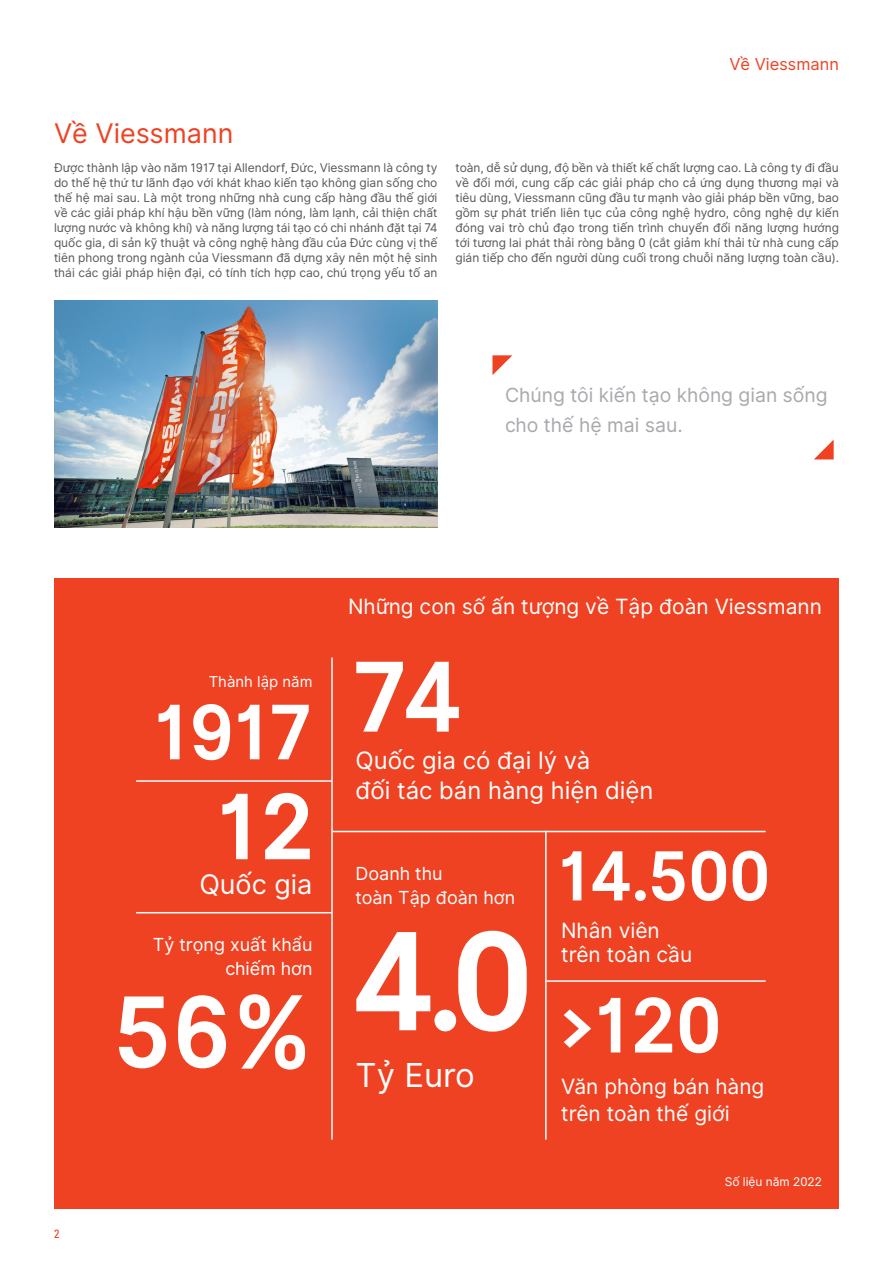
<style>
.page{position:relative;width:893px;height:1263px;background:#fff}
.page>*{position:absolute;margin:0;border:0;box-sizing:border-box;transform-origin:0 0}
.t1{font:700 135px "Inter UI";color:#fff}
.t2{font:700 97.5px "Inter UI";color:#fff}
.t3{font:700 96px "Inter UI";color:#fff}
.t4{font:700 90px "Inter UI";color:#fff}
.t5{font:700 75px "Inter UI";color:#fff}
.t6{font:700 67.5px "Inter UI";color:#fff}
.t7{font:33px "Inter UI";color:#fff}
.t8{font:27px "Inter UI";color:#ef4222}
.t9{font:27px "Inter UI";color:#fff}
.t10{font:24px "Inter UI";color:#fff}
.t11{font:21px/27px "Inter UI";color:#fff}
.手册基本内容{font:19.5px/30px "Inter UI";color:#a8a9ad}
.t12{font:18px "Inter UI";color:#fff}
.t13{font:16.5px "Inter UI";color:#ef4222}
.t14{font:15px "Inter UI";color:#fff}
.t15{font:12px/15px "Inter UI";color:#57585a;text-align:justify}
.t16{font:12px "Inter UI";color:#fff}
.t17{font:condensed 12px "Univers LTCYR 57";color:#ef4222}
</style>
<div class="page">
<img style="left:54px;top:301px;width:383px;height:227px">
<div style="left:54px;top:579px;width:785px;height:630px;background:#ef4222"></div>
<svg style="left:492px;top:355px;width:20px;height:20px"></svg>
<svg style="left:814px;top:440px;width:20px;height:19px"></svg>
<hr style="left:331px;top:658px;width:2px;height:482px;background:#fff">
<hr style="left:136px;top:780px;width:196px;height:2px;background:#fff">
<hr style="left:333px;top:831px;width:433px;height:1px;background:#fff">
<hr style="left:136px;top:912px;width:196px;height:1px;background:#fff">
<hr style="left:547px;top:980px;width:219px;height:2px;background:#fff">
<hr style="left:545px;top:831px;width:2px;height:309px;background:#fff">
<p class="t8" style="left:54px;top:115px;width:181px">Về Viessmann</p>
<p class="t13" style="left:729px;top:52px;width:111px">Về Viessmann</p>
<p class="t15" style="left:54px;top:161px;width:385px">Được thành lập vào năm 1917 tại Allendorf, Đức, Viessmann là công ty do thế hệ thứ tư lãnh đạo với khát khao kiến tạo không gian sống cho thế hệ mai sau. Là một trong những nhà cung cấp hàng đầu thế giới về các giải pháp khí hậu bền vững (làm nóng, làm lạnh, cải thiện chất lượng nước và không khí) và năng lượng tái tạo có chi nhánh đặt tại 74 quốc gia, di sản kỹ thuật và công nghệ hàng đầu của Đức cùng vị thế tiên phong trong ngành của Viessmann đã dựng xây nên một hệ sinh thái các giải pháp hiện đại, có tính tích hợp cao, chú trọng yếu tố an</p>
<p class="t15" style="left:455px;top:161px;width:385px">toàn, dễ sử dụng, độ bền và thiết kế chất lượng cao. Là công ty đi đầu về đổi mới, cung cấp các giải pháp cho cả ứng dụng thương mại và tiêu dùng, Viessmann cũng đầu tư mạnh vào giải pháp bền vững, bao gồm sự phát triển liên tục của công nghệ hydro, công nghệ dự kiến đóng vai trò chủ đạo trong tiến trình chuyển đổi năng lượng hướng tới tương lai phát thải ròng bằng 0 (cắt giảm khí thải từ nhà cung cấp gián tiếp cho đến người dùng cuối trong chuỗi năng lượng toàn cầu).</p>
<p class="手册基本内容" style="left:505px;top:380px;width:324px">Chúng tôi kiến tạo không gian sống cho thế hệ mai sau.</p>
<p class="t17" style="left:54px;top:1226px;width:7px">2</p>
<p class="t14" style="left:209px;top:671px;width:105px">Thành lập năm</p>
<p class="t5" style="left:154px;top:681px;width:160px">1917</p>
<p class="t4" style="left:217px;top:766px;width:99px">12</p>
<p class="t9" style="left:199px;top:865px;width:115px">Quốc gia</p>
<p class="t12" style="left:153px;top:931px;width:161px">Tỷ trọng xuất khẩu</p>
<p class="t12" style="left:225px;top:955px;width:89px">chiếm hơn</p>
<p class="t2" style="left:113px;top:966px;width:201px">56%</p>
<p class="t11" style="left:348px;top:593px;width:475px">Những con số ấn tượng về Tập đoàn Viessmann</p>
<p class="t3" style="left:351px;top:632px;width:112px">74</p>
<p class="t10" style="left:355px;top:743px;width:236px">Quốc gia có đại lý và</p>
<p class="t10" style="left:355px;top:773px;width:299px">đối tác bán hàng hiện diện</p>
<p class="t12" style="left:355px;top:860px;width:89px">Doanh thu</p>
<p class="t12" style="left:355px;top:884px;width:161px">toàn Tập đoàn hơn</p>
<p class="t1" style="left:351px;top:890px;width:183px">4.0</p>
<p class="t7" style="left:355px;top:1052px;width:121px">Tỷ Euro</p>
<p class="t6" style="left:558px;top:830px;width:213px">14.500</p>
<p class="t11" style="left:561px;top:917px;width:100px">Nhân viên</p>
<p class="t11" style="left:561px;top:941px;width:133px">trên toàn cầu</p>
<p class="t5" style="left:560px;top:974px;width:163px">&gt;120</p>
<p class="t11" style="left:561px;top:1073px;width:205px">Văn phòng bán hàng trên toàn thế giới</p>
<p class="t16" style="left:725px;top:1173px;width:99px">Số liệu năm 2022</p>
</div>
